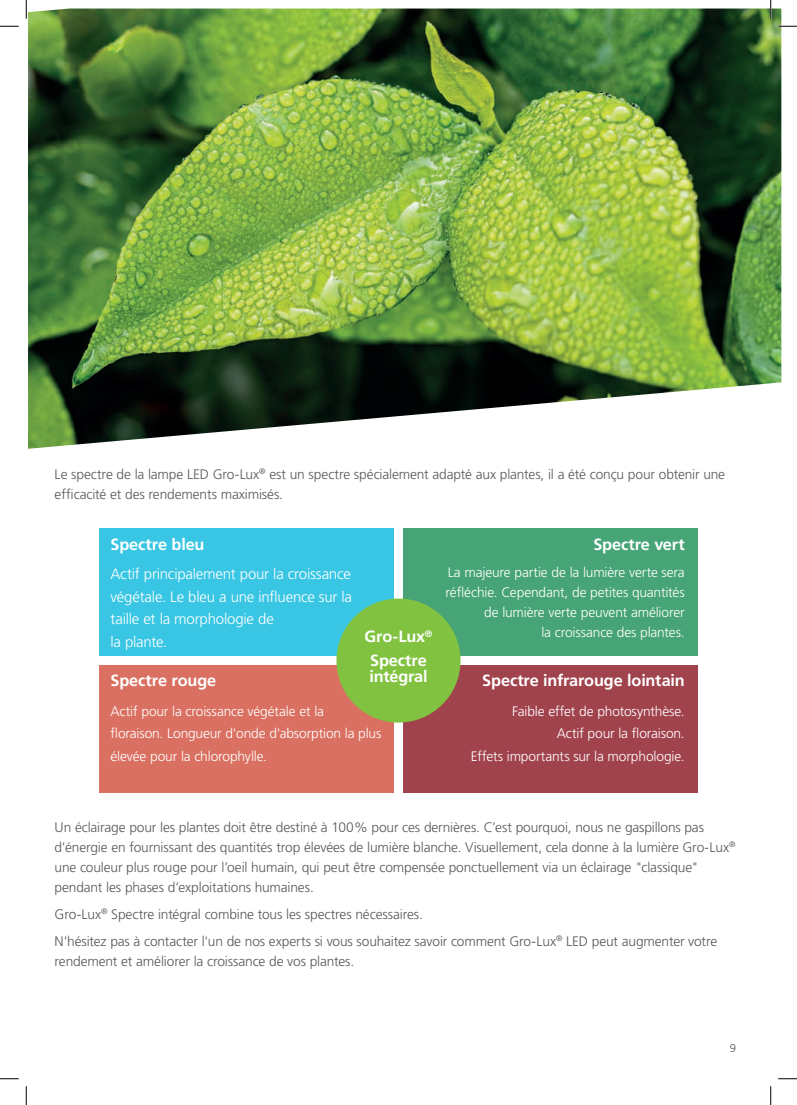
<style>
.page{position:relative;width:797px;height:1105px;background:#fff}
.page>*{position:absolute;margin:0;border:0;box-sizing:border-box;transform-origin:0 0}
.t1{font:700 16.25px/23.4px "Frutiger";letter-spacing:-.005em;color:#fff;text-align:center}
.t2{font:300 15px/22.5px "Frutiger";letter-spacing:-.015em;color:#fff}
.t3{font:300 13.75px/20px "Frutiger";letter-spacing:-.01em;color:#57585a}
.t4{font:300 13.75px/22.5px "Frutiger";letter-spacing:-.01em;color:#fff;text-align:right}
.t5{font:300 11.25px "Frutiger";color:#57585a}
</style>
<div class="page">
<img style="left:28px;top:9px;width:753px;height:440px">
<div style="left:100px;top:528px;width:294px;height:128px;background:#39c6e4"></div>
<div style="left:403px;top:528px;width:294px;height:128px;background:#46a476"></div>
<div style="left:100px;top:665px;width:294px;height:128px;background:#da7061"></div>
<div style="left:403px;top:665px;width:294px;height:128px;background:#a1434d"></div>
<div style="left:336px;top:598px;width:124px;height:125px;background:#81c340;border-radius:50%"></div>
<svg style="left:0;top:25px;width:19px;height:2px"></svg>
<svg style="left:778px;top:25px;width:19px;height:2px"></svg>
<svg style="left:0;top:1078px;width:19px;height:1px"></svg>
<svg style="left:778px;top:1078px;width:19px;height:1px"></svg>
<svg style="left:25px;top:0;width:2px;height:19px"></svg>
<svg style="left:25px;top:1086px;width:2px;height:19px"></svg>
<svg style="left:770px;top:0;width:1px;height:19px"></svg>
<svg style="left:770px;top:1086px;width:1px;height:19px"></svg>
<p class="t3" style="left:55px;top:464px;width:672px">Le spectre de la lampe LED Gro-Lux<sup>®</sup> est un spectre spécialement adapté aux plantes, il a été conçu pour obtenir une efficacité et des rendements maximisés.</p>
<p class="t1" style="left:110px;top:532px;width:96px">Spectre bleu</p>
<p class="t2" style="left:110px;top:563px;width:243px">Actif principalement pour la croissance végétale. Le bleu a une influence sur la taille et la morphologie de<br>la plante.</p>
<p class="t1" style="left:593px;top:532px;width:93px">Spectre vert</p>
<p class="t4" style="left:445px;top:562px;width:241px;line-height:20px">La majeure partie de la lumière verte sera réfléchie. Cependant, de petites quantités de lumière verte peuvent améliorer<br>la croissance des plantes.</p>
<p class="t1" style="left:364px;top:625px;width:70px">Gro-Lux<sup>®<br></sup>Spectre</p>
<p class="t1" style="left:369px;top:664px;width:60px">intégral</p>
<p class="t1" style="left:482px;top:669px;width:204px">Spectre infrarouge lointain</p>
<p class="t4" style="left:471px;top:700px;width:215px">Faible effet de photosynthèse.<br>Actif pour la floraison.<br>Effets importants sur la morphologie.</p>
<p class="t1" style="left:110px;top:669px;width:107px">Spectre rouge</p>
<p class="t4" style="left:110px;top:700px;width:272px;text-align:left">Actif pour la croissance végétale et la<br>floraison. Longueur d'onde d'absorption la plus élevée pour la chlorophylle.</p>
<p class="t3" style="left:55px;top:817px;width:682px">Un éclairage pour les plantes doit être destiné à 100% pour ces dernières. C’est pourquoi, nous ne gaspillons pas d'énergie en fournissant des quantités trop élevées de lumière blanche. Visuellement, cela donne à la lumière Gro-Lux<sup>® </sup>une couleur plus rouge pour l’oeil humain, qui peut être compensée ponctuellement via un éclairage "classique" pendant les phases d’exploitations humaines.</p>
<p class="t3" style="left:55px;top:900px;width:664px;line-height:27.1px">Gro-Lux<sup>®</sup> Spectre intégral combine tous les spectres nécessaires.<br>N'hésitez pas à contacter l'un de nos experts si vous souhaitez savoir comment Gro-Lux<sup>®</sup> LED peut augmenter votre</p>
<p class="t3" style="left:55px;top:951px;width:301px">rendement et améliorer la croissance de vos plantes.</p>
<p class="t5" style="left:729px;top:1042px;width:8px">9</p>
</div>
